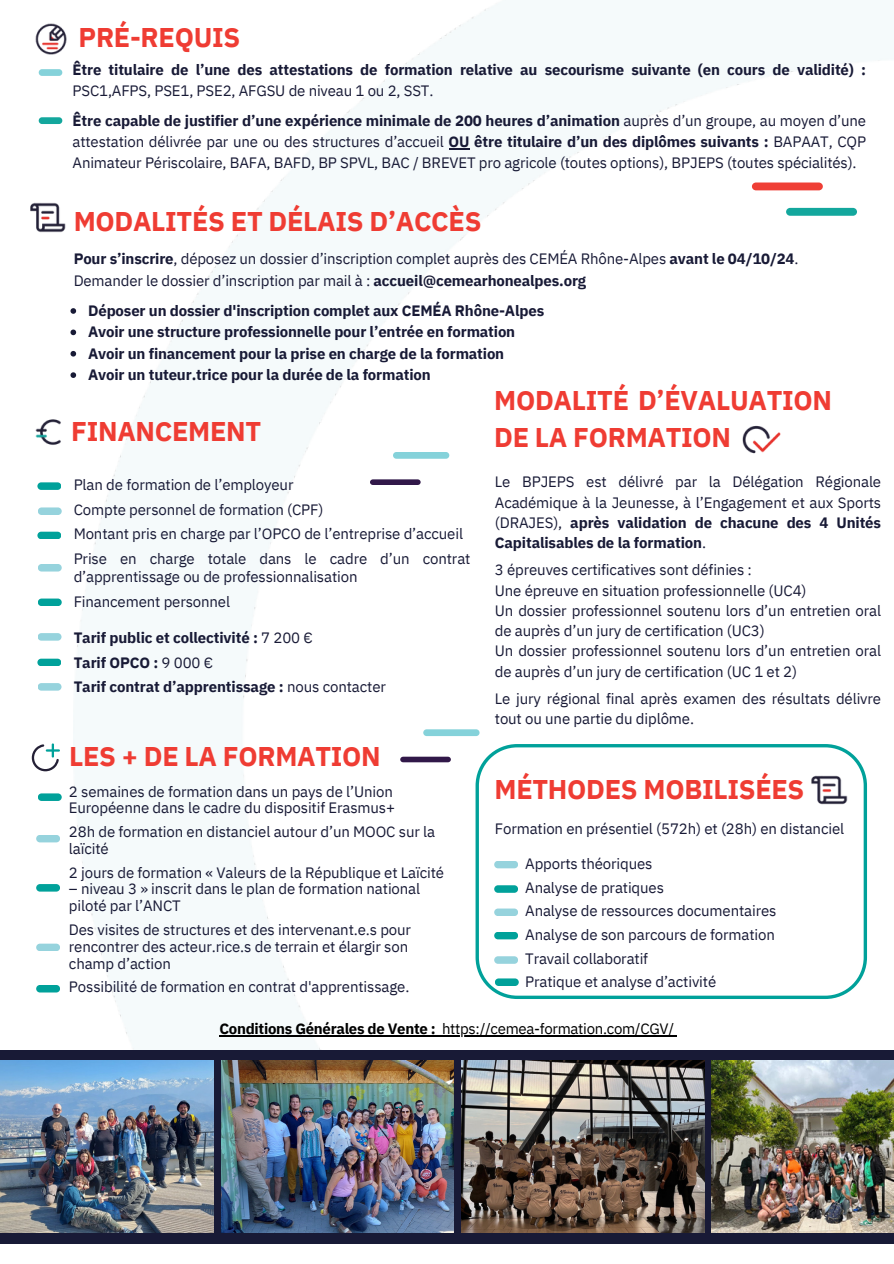
<style>
.page{position:relative;width:894px;height:1264px;background:#fff}
.page>*{position:absolute;margin:0;border:0;box-sizing:border-box;transform-origin:0 0}
.t1{font:700 27px/37.2px "IBM Plex Sans";letter-spacing:-.01em;color:#ef3c33}
.t2{font:15px/20.2px "IBM Plex Sans";letter-spacing:-.01em;color:#181a36}
.t3{font:700 15px/21.3px "IBM Plex Sans";letter-spacing:-.01em;color:#181a36}
.t4{font:15px "IBM Plex Sans";letter-spacing:-.02em;color:#000}
.s1{font-weight:400}
.s2{font-weight:700}
</style>
<div class="page">
<img style="left:73px;top:0;width:811px;height:1050px">
<img style="left:35px;top:23px;width:32px;height:32px">
<div style="left:39px;top:69px;width:23px;height:7px;background:#85d2da;border-radius:3px"></div>
<div style="left:39px;top:117px;width:23px;height:7px;background:#13a79d;border-radius:3px"></div>
<img style="left:35px;top:419px;width:26px;height:26px">
<div style="left:38px;top:793px;width:24px;height:8px;background:#00a19a;border-radius:4px"></div>
<div style="left:36px;top:834px;width:24px;height:8px;background:#96d3dd;border-radius:4px"></div>
<div style="left:36px;top:884px;width:24px;height:7px;background:#00a19a;border-radius:4px"></div>
<div style="left:36px;top:943px;width:24px;height:8px;background:#96d3dd;border-radius:4px"></div>
<div style="left:36px;top:984px;width:24px;height:8px;background:#00a19a;border-radius:4px"></div>
<div style="left:37px;top:531px;width:24px;height:8px;background:#00a19a;border-radius:4px"></div>
<div style="left:38px;top:564px;width:24px;height:7px;background:#96d3dd;border-radius:4px"></div>
<div style="left:38px;top:598px;width:24px;height:8px;background:#00a19a;border-radius:4px"></div>
<svg style="left:32px;top:743px;width:28px;height:28px"></svg>
<div style="left:37px;top:482px;width:24px;height:8px;background:#00a19a;border-radius:4px"></div>
<div style="left:38px;top:507px;width:24px;height:8px;background:#96d3dd;border-radius:4px"></div>
<div style="left:38px;top:633px;width:23px;height:7px;background:#96d3dd;border-radius:4px"></div>
<div style="left:37px;top:658px;width:24px;height:8px;background:#00a19a;border-radius:4px"></div>
<div style="left:38px;top:683px;width:23px;height:7px;background:#96d3dd;border-radius:4px"></div>
<img style="left:735px;top:418px;width:51px;height:42px">
<img style="left:30px;top:202px;width:36px;height:31px">
<img style="left:804px;top:769px;width:49px;height:41px">
<svg style="left:448px;top:148px;width:21px;height:1px"></svg>
<div style="left:751px;top:182px;width:71px;height:8px;background:#ef3f36;border-radius:4px"></div>
<div style="left:785px;top:208px;width:71px;height:8px;background:#13a79d;border-radius:4px"></div>
<div style="left:494px;top:860px;width:24px;height:8px;background:#96d3dd;border-radius:4px"></div>
<div style="left:494px;top:885px;width:24px;height:7px;background:#00a19a;border-radius:4px"></div>
<div style="left:494px;top:908px;width:24px;height:8px;background:#96d3dd;border-radius:4px"></div>
<div style="left:494px;top:931px;width:24px;height:8px;background:#00a19a;border-radius:4px"></div>
<div style="left:494px;top:956px;width:24px;height:7px;background:#96d3dd;border-radius:4px"></div>
<div style="left:370px;top:479px;width:50px;height:6px;background:#311849;border-radius:3px"></div>
<div style="left:393px;top:452px;width:56px;height:7px;background:#85d2da;border-radius:3px"></div>
<div style="left:400px;top:756px;width:51px;height:6px;background:#311849;border-radius:3px"></div>
<div style="left:423px;top:729px;width:56px;height:7px;background:#85d2da;border-radius:3px"></div>
<div style="left:0;top:1050px;width:893px;height:193px;background:#181a36"></div>
<img style="left:0;top:1060px;width:214px;height:172px">
<img style="left:222px;top:1060px;width:232px;height:172px">
<img style="left:462px;top:1060px;width:241px;height:172px">
<img style="left:711px;top:1060px;width:182px;height:172px">
<div style="left:494px;top:978px;width:24px;height:8px;background:#00a19a;border-radius:4px"></div>
<hr style="left:219px;top:1034px;width:216px;height:2px;background:#000">
<svg style="left:435px;top:1034px;width:7px;height:2px"></svg>
<hr style="left:442px;top:1034px;width:231px;height:2px;background:#000">
<svg style="left:70px;top:308px;width:6px;height:6px"></svg>
<svg style="left:70px;top:329px;width:6px;height:6px"></svg>
<svg style="left:70px;top:351px;width:6px;height:5px"></svg>
<svg style="left:70px;top:372px;width:6px;height:6px"></svg>
<h1 class="t1" style="left:79px;top:18px;width:163px">PRÉ-REQUIS</h1>
<p class="t3" style="left:73px;top:59px;width:794px">Être titulaire de l’une des attestations de formation relative au secourisme suivante (en cours de validité) :<br><span class="s1">PSC1,AFPS, PSE1, PSE2, AFGSU de niveau 1 ou 2, SST.</span></p>
<p class="t2" style="left:73px;top:109px;width:794px;line-height:21.3px;text-align:justify"><span class="s2">Être capable de justifier d’une expérience minimale de 200 heures d’animation</span> auprès d’un groupe, au moyen d’une attestation délivrée par une ou des structures d’accueil <span class="s2">OU être titulaire d’un des diplômes suivants :</span> BAPAAT, CQP Animateur Périscolaire, BAFA, BAFD, BP SPVL, BAC / BREVET pro agricole (toutes options), BPJEPS (toutes spécialités).</p>
<p class="t1" style="left:74px;top:202px;width:409px">MODALITÉS ET DÉLAIS D’ACCÈS</p>
<p class="t2" style="left:74px;top:248px;width:726px"><span class="s2">Pour s’inscrire</span>, déposez un dossier d’inscription complet auprès des CEMÉA Rhône-Alpes <span class="s2">avant le 04/10/24</span>.</p>
<p class="t2" style="left:74px;top:270px;width:514px">Demander le dossier d’inscription par mail à : <span class="s2">accueil@cemearhonealpes.org</span></p>
<h1 class="t3" style="left:88px;top:300px;width:457px">Déposer un dossier d'inscription complet aux CEMÉA Rhône-Alpes</h1>
<p class="t3" style="left:88px;top:321px;width:428px">Avoir une structure professionnelle pour l’entrée en formation</p>
<p class="t3" style="left:88px;top:342px;width:417px">Avoir un financement pour la prise en charge de la formation</p>
<p class="t3" style="left:88px;top:364px;width:344px">Avoir un tuteur.trice pour la durée de la formation</p>
<h1 class="t1" style="left:494px;top:381px;width:339px">MODALITÉ D’ÉVALUATION<br>DE LA FORMATION</h1>
<p class="t1" style="left:71px;top:412px;width:191px">FINANCEMENT</p>
<p class="t2" style="left:74px;top:474px;width:221px">Plan de formation de l’employeur</p>
<p class="t2" style="left:74px;top:499px;width:251px">Compte personnel de formation (CPF)</p>
<p class="t2" style="left:74px;top:523px;width:391px">Montant pris en charge par l’OPCO de l’entreprise d’accueil</p>
<p class="t2" style="left:74px;top:549px;width:398px;line-height:18px">Prise en charge totale dans le cadre d’un contrat d’apprentissage ou de professionnalisation</p>
<p class="t2" style="left:74px;top:591px;width:158px">Financement personnel</p>
<p class="t3" style="left:74px;top:626px;width:241px">Tarif public et collectivité : <span class="s1">7 200 €</span></p>
<p class="t3" style="left:74px;top:651px;width:141px">Tarif OPCO : <span class="s1">9 000 €</span></p>
<p class="t3" style="left:74px;top:676px;width:314px">Tarif contrat d’apprentissage : <span class="s1">nous contacter</span></p>
<p class="t1" style="left:69px;top:737px;width:313px">LES + DE LA FORMATION</p>
<p class="t2" style="left:69px;top:782px;width:327px;line-height:16.8px">2 semaines de formation dans un pays de l’Union<br>Européenne dans le cadre du dispositif Erasmus+</p>
<p class="t2" style="left:69px;top:823px;width:367px;line-height:16.8px">28h de formation en distanciel autour d’un MOOC sur la laïcité</p>
<p class="t2" style="left:69px;top:861px;width:376px">2 jours de formation « Valeurs de la République et Laïcité</p>
<p class="t2" style="left:69px;top:880px;width:352px;line-height:16.8px">– niveau 3 » inscrit dans le plan de formation national piloté par l’ANCT</p>
<p class="t2" style="left:69px;top:920px;width:343px;line-height:16.8px">Des visites de structures et des intervenant.e.s pour rencontrer des acteur.rice.s de terrain et élargir son champ d’action</p>
<p class="t2" style="left:69px;top:976px;width:342px">Possibilité de formation en contrat d'apprentissage.</p>
<p class="t2" style="left:494px;top:471px;width:387px;text-align:justify">Le BPJEPS est délivré par la Délégation Régionale Académique à la Jeunesse, à l’Engagement et aux Sports (DRAJES), <span class="s2">après validation de chacune des 4 Unités Capitalisables de la formation</span>.</p>
<p class="t2" style="left:494px;top:559px;width:258px">3 épreuves certificatives sont définies :</p>
<p class="t2" style="left:494px;top:579px;width:313px">Une épreuve en situation professionnelle (UC4)</p>
<p class="t2" style="left:494px;top:600px;width:387px">Un dossier professionnel soutenu lors d’un entretien oral de auprès d’un jury de certification (UC3)</p>
<p class="t2" style="left:494px;top:640px;width:387px">Un dossier professionnel soutenu lors d’un entretien oral de auprès d’un jury de certification (UC 1 et 2)</p>
<p class="t2" style="left:494px;top:687px;width:387px">Le jury régional final après examen des résultats délivre tout ou une partie du diplôme.</p>
<p class="t1" style="left:494px;top:770px;width:311px">MÉTHODES MOBILISÉES</p>
<p class="t2" style="left:494px;top:818px;width:351px">Formation en présentiel (572h) et (28h) en distanciel</p>
<p class="t2" style="left:525px;top:853px;width:129px">Apports théoriques</p>
<p class="t2" style="left:525px;top:876px;width:140px">Analyse de pratiques</p>
<p class="t2" style="left:525px;top:900px;width:253px">Analyse de ressources documentaires</p>
<p class="t2" style="left:525px;top:924px;width:251px">Analyse de son parcours de formation</p>
<p class="t2" style="left:525px;top:947px;width:124px">Travail collaboratif</p>
<p class="t2" style="left:525px;top:971px;width:192px">Pratique et analyse d’activité</p>
<p class="t4" style="left:219px;top:1018px;width:456px"><span class="s2">Conditions Générales de Vente :</span> https://cemea-formation.com/CGV/</p>
</div>
